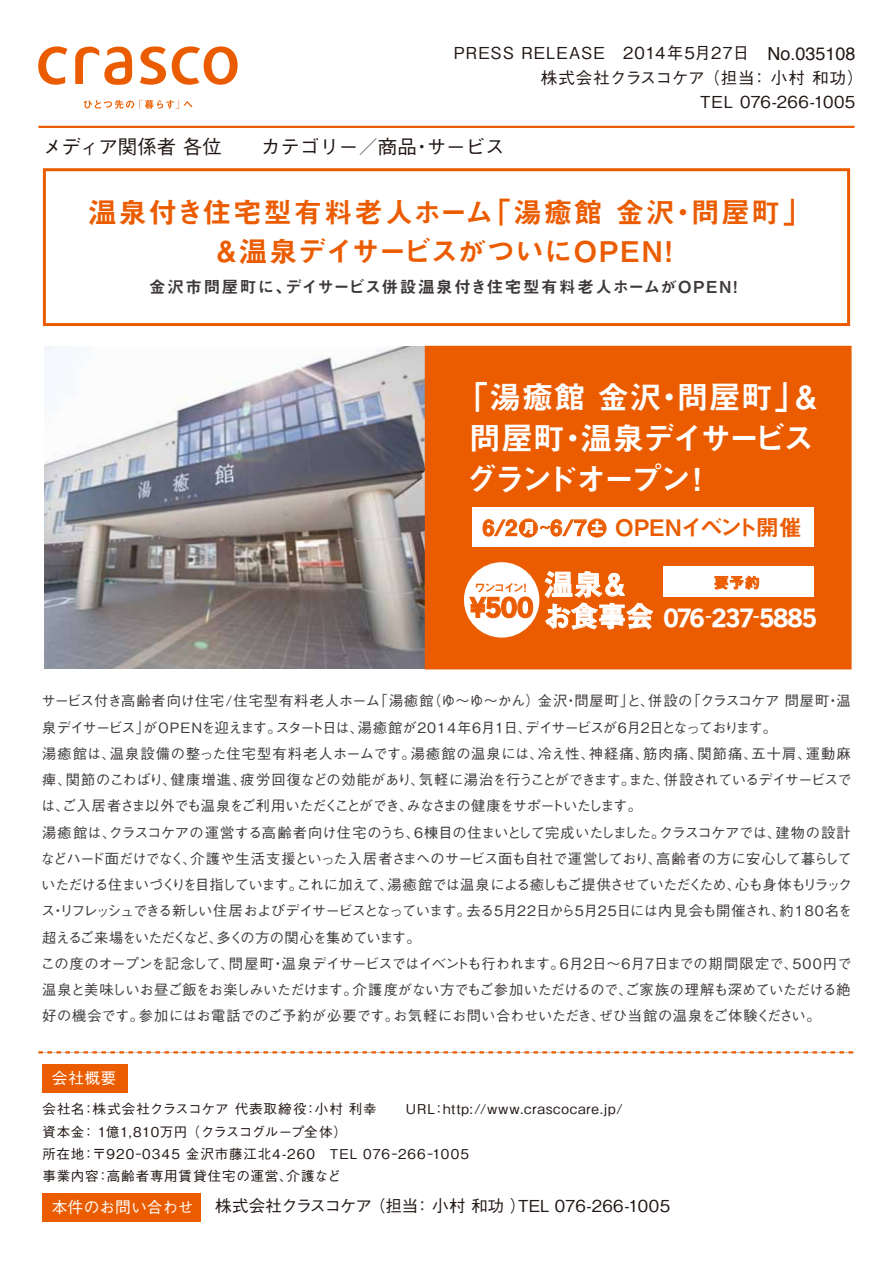
<style>
.page{position:relative;width:893px;height:1263px;background:#fff}
.page>*{position:absolute;margin:0;border:0;box-sizing:border-box;transform-origin:0 0}
.t1{font:31.65px/41.1px "Midashi Go Pro MB31";letter-spacing:-.075em;color:#fff}
.t2{font:29.25px/31.8px "Midashi Go Pro MB31";letter-spacing:-.055em;color:#fff}
.t3{font:28.5px/39px "Midashi Go Pro MB31";letter-spacing:.065em;color:#eb5c01;text-align:center}
.t4{font:900 27.15px "Old Sans";color:#eb5c01}
.t5{font:900 25.2px "Old Sans";letter-spacing:-.06em;color:#fff}
.t6{font:22.65px "Midashi Go Pro MB31";letter-spacing:-.07em;color:#eb5c01}
.t7{font:500 19.5px "Gothic BBB Pro";color:#221815}
.t8{font:500 16.5px "Gothic BBB Pro";letter-spacing:.02em;color:#221815}
.t9{font:16.5px "Midashi Go Pro MB31";letter-spacing:.1em;color:#3e3a39}
.t10{font:500 16.5px "Gothic BBB Pro";letter-spacing:.06em;color:#221815}
.t11{font:500 15.75px "Gothic BBB Pro";letter-spacing:.005em;color:#fff}
.t12{font:15px "Midashi Go Pro MB31";color:#eb5c01}
.t13{font:500 14.25px/26.2px "Gothic BBB Pro";letter-spacing:-.03em;color:#3e3a39}
.t14{font:500 13.5px/22px "Gothic BBB Pro";letter-spacing:.055em;color:#221815}
.t15{font:11.25px "Midashi Go Pro MB31";letter-spacing:-.145em;color:#eb5c01}
.s1{font-family:"Helvetica";font-weight:400;font-size:18px}
.s2{font-size:21.6px}
.s3{font-size:20.4px}
.s4{font-size:13.05px;color:#fff}
.s5{font-family:"Koz Go Pro";font-weight:400}
</style>
<div class="page">
<hr style="left:38px;top:126px;width:816px;height:2px;background:#eb5c01">
<svg style="left:38px;top:1051px;width:816px;height:2px"></svg>
<svg style="left:43px;top:168px;width:807px;height:158px"></svg>
<div style="left:42px;top:1194px;width:159px;height:28px;background:#eb5c01"></div>
<div style="left:42px;top:1064px;width:86px;height:28px;background:#eb5c01"></div>
<svg style="left:83px;top:100px;width:109px;height:9px"></svg>
<svg style="left:140px;top:46px;width:26px;height:39px"></svg>
<svg style="left:38px;top:46px;width:30px;height:39px"></svg>
<svg style="left:75px;top:47px;width:57px;height:38px"></svg>
<svg style="left:172px;top:46px;width:66px;height:39px"></svg>
<img style="left:45px;top:347px;width:380px;height:322px">
<div style="left:425px;top:346px;width:427px;height:323px;background:#eb5c01"></div>
<div style="left:464px;top:562px;width:75px;height:76px;background:#fff;border-radius:50%"></div>
<svg style="left:470px;top:597px;width:63px;height:21px"></svg>
<svg style="left:545px;top:571px;width:108px;height:59px"></svg>
<div style="left:663px;top:567px;width:151px;height:30px;background:#fff"></div>
<svg style="left:715px;top:576px;width:44px;height:13px"></svg>
<div style="left:472px;top:507px;width:342px;height:40px;background:#fff"></div>
<svg style="left:483px;top:519px;width:34px;height:17px"></svg>
<div style="left:519px;top:519px;width:19px;height:18px;border:1px solid #eb5c01;border-radius:50%"></div>
<div style="left:588px;top:519px;width:18px;height:18px;border:1px solid #eb5c01;border-radius:50%"></div>
<svg style="left:540px;top:519px;width:63px;height:17px"></svg>
<p class="t10" style="left:454px;top:40px;width:403px">PRESS RELEASE　2014年5月27日　<span class="s1">No.035108</span></p>
<p class="t8" style="left:541px;top:64px;width:324px">株式会社クラスコケア （担当： 小村 和功）</p>
<p class="t8" style="left:700px;top:88px;width:157px">TEL 076-266-1005</p>
<h3 class="t7" style="left:43px;top:131px;width:463px">メディア関係者 各位　　カテゴリー／商品・サービス</h3>
<h3 class="t3" style="left:88px;top:190px;width:724px">温泉付き住宅型有料老人ホーム「湯癒館 金沢・問屋町」＆温泉デイサービスがついにOPEN！</h3>
<p class="t9" style="left:149px;top:274px;width:596px">金沢市問屋町に、デイサービス併設温泉付き住宅型有料老人ホームがOPEN！</p>
<h1 class="t1" style="left:457px;top:373px;width:366px">「湯癒館 金沢・問屋町」＆問屋町・温泉デイサービスグランドオープン！</h1>
<h3 class="t6" style="left:482px;top:509px;width:321px"><span class="s2">6/2</span><span class="s3">●</span><span class="s4">月</span><sup>～</sup><span class="s2">6/7</span><span class="s3">●</span><sup>土</sup> OPENイベント開催</h3>
<h2 class="t2" style="left:543px;top:565px;width:113px">温泉＆お食事会</h2>
<p class="t15" style="left:475px;top:579px;width:58px">ワンコイン！</p>
<p class="t12" style="left:714px;top:571px;width:47px">要予約</p>
<h3 class="t4" style="left:470px;top:591px;width:65px">¥500</h3>
<h3 class="t5" style="left:663px;top:602px;width:155px">076<span class="s5">ー</span>237<span class="s5">ー</span>5885</h3>
<p class="t13" style="left:41px;top:686px;width:813px">サービス付き高齢者向け住宅/住宅型有料老人ホーム「湯癒館（ゆ～ゆ～かん）金沢・問屋町」と、併設の「クラスコケア 問屋町・温泉デイサービス」がOPENを迎えます。スタート日は、湯癒館が2014年6月1日、デイサービスが6月2日となっております。<br>湯癒館は、温泉設備の整った住宅型有料老人ホームです。湯癒館の温泉には、冷え性、神経痛、筋肉痛、関節痛、五十肩、運動麻痺、関節のこわばり、健康増進、疲労回復などの効能があり、気軽に湯治を行うことができます。また、併設されているデイサービスでは、ご入居者さま以外でも温泉をご利用いただくことができ、みなさまの健康をサポートいたします。<br>湯癒館は、クラスコケアの運営する高齢者向け住宅のうち、6棟目の住まいとして完成いたしました。クラスコケアでは、建物の設計などハード面だけでなく、介護や生活支援といった入居者さまへのサービス面も自社で運営しており、高齢者の方に安心して暮らしていただける住まいづくりを目指しています。これに加えて、湯癒館では温泉による癒しもご提供させていただくため、心も身体もリラックス・リフレッシュできる新しい住居およびデイサービスとなっています。去る5月22日から5月25日には内見会も開催され、約180名を超えるご来場をいただくなど、多くの方の関心を集めています。<br>この度のオープンを記念して、問屋町・温泉デイサービスではイベントも行われます。6月2日～6月7日までの期間限定で、500円で温泉と美味しいお昼ご飯をお楽しみいただけます。介護度がない方でもご参加いただけるので、ご家族の理解も深めていただける絶好の機会です。参加にはお電話でのご予約が必要です。お気軽にお問い合わせいただき、ぜひ当館の温泉をご体験ください。</p>
<p class="t11" style="left:52px;top:1065px;width:66px">会社概要</p>
<p class="t14" style="left:42px;top:1097px;width:582px">会社名：株式会社クラスコケア 代表取締役：小村 利幸　　URL：http://www.crascocare.jp/資本金： 1億1,810万円 （クラスコグループ全体）<br>所在地：〒920ー0345 金沢市藤江北4-260　TEL 076ー266ー1005<br>事業内容：高齢者専用賃貸住宅の運営、介護など</p>
<p class="t11" style="left:52px;top:1194px;width:143px">本件のお問い合わせ</p>
<p class="t8" style="left:215px;top:1193px;width:456px">株式会社クラスコケア （担当： 小村 和功 ）TEL 076-266-1005</p>
</div>
